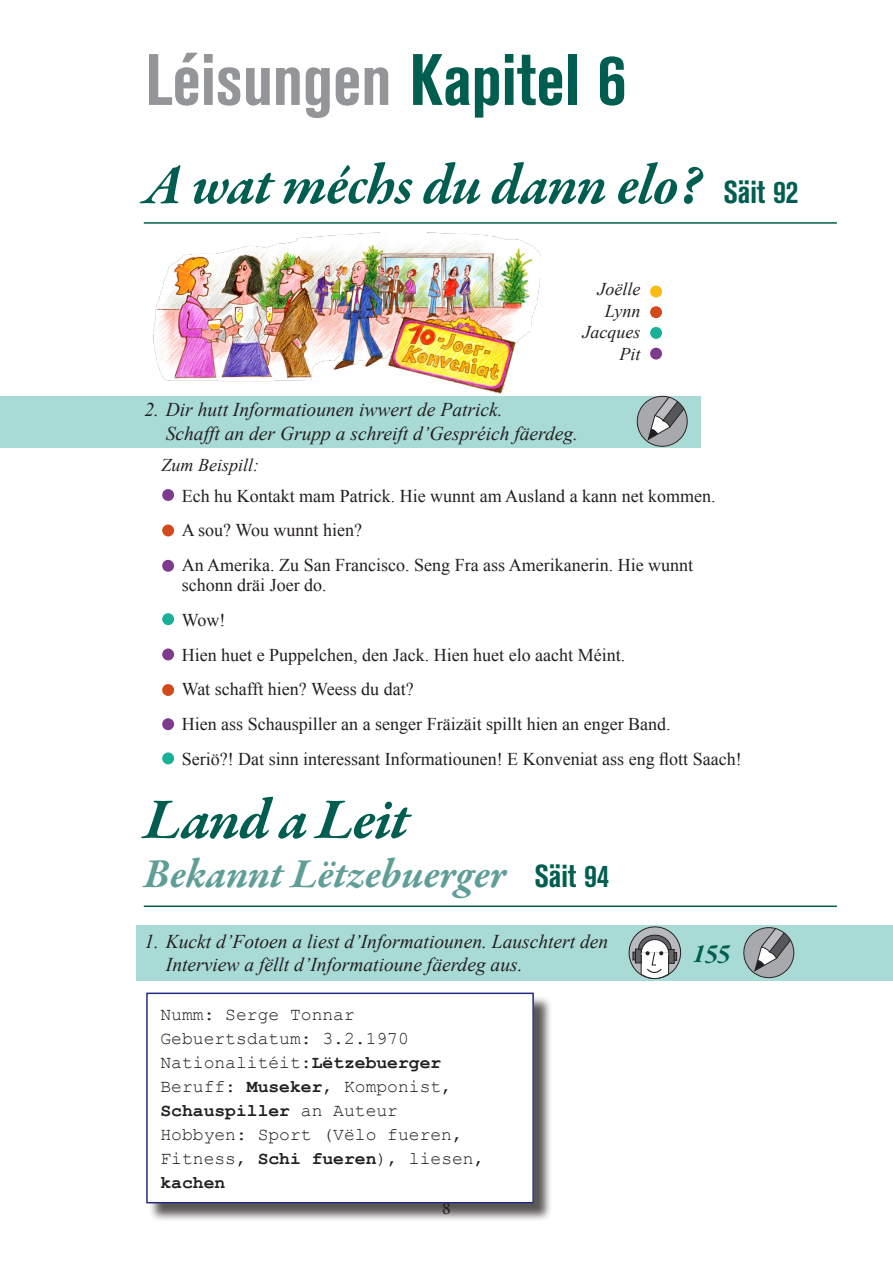
<style>
.page{position:relative;width:893px;height:1263px;background:#fff}
.page>*{position:absolute;margin:0;border:0;box-sizing:border-box;transform-origin:0 0}
.t1{font:700 condensed 72px "Akzidenz Grotesk BE";color:#939598}
.t2{font:italic 700 58.5px "Garamond Premr Pro";letter-spacing:-.02em;color:#005e50}
.t3{font:italic 700 42px "Garamond Premr Pro";color:#5f9e97}
.t4{font:italic 700 27px "Garamond Premr Pro";color:#005e50}
.t5{font:italic 19.5px/23.4px "Times New Roman";color:#231f20}
.t6{font:18px/19.8px "Times New Roman";color:#231f20}
.t7{font:18px/24px "Courier New";color:#231f20}
.t8{font:italic 18px "Times New Roman";color:#231f20}
.t9{font:700 18px "Courier New";color:#231f20}
.t10{font:18px "Minion Pro";color:#231f20}
.s1{color:#005e50}
.s2{font-family:"Akzidenz Grotesk BE";font-style:normal;font-stretch:condensed;font-size:31.5px}
.s3{font-family:"Akzidenz Grotesk BE";font-style:normal;font-stretch:condensed;font-size:31.5px;color:#005e50}
.s4{font-weight:700}
.s5{font-weight:400}
</style>
<div class="page">
<hr style="left:144px;top:222px;width:693px;height:2px;background:#005e50">
<img style="left:153px;top:232px;width:388px;height:162px">
<div style="left:0;top:396px;width:700px;height:51px;background:#a9dbd6"></div>
<svg style="left:635px;top:395px;width:54px;height:53px"></svg>
<div style="left:162px;top:613px;width:12px;height:12px;background:#18b198;border-radius:50%"></div>
<div style="left:162px;top:489px;width:12px;height:12px;background:#7e3a8c;border-radius:50%"></div>
<div style="left:162px;top:524px;width:12px;height:12px;background:#d24a1b;border-radius:50%"></div>
<div style="left:162px;top:752px;width:12px;height:12px;background:#18b198;border-radius:50%"></div>
<div style="left:162px;top:560px;width:12px;height:12px;background:#7e3a8c;border-radius:50%"></div>
<div style="left:162px;top:648px;width:12px;height:12px;background:#7e3a8c;border-radius:50%"></div>
<div style="left:162px;top:718px;width:12px;height:12px;background:#7e3a8c;border-radius:50%"></div>
<div style="left:162px;top:684px;width:12px;height:12px;background:#d24a1b;border-radius:50%"></div>
<div style="left:650px;top:286px;width:12px;height:11px;background:#fcba13;border-radius:50%"></div>
<div style="left:650px;top:306px;width:12px;height:12px;background:#d24a1b;border-radius:50%"></div>
<div style="left:650px;top:348px;width:12px;height:12px;background:#7e3a8c;border-radius:50%"></div>
<div style="left:650px;top:327px;width:12px;height:12px;background:#18b198;border-radius:50%"></div>
<hr style="left:144px;top:905px;width:693px;height:2px;background:#005e50">
<div style="left:136px;top:925px;width:757px;height:55px;background:#a9dbd6"></div>
<svg style="left:628px;top:926px;width:53px;height:53px"></svg>
<div style="left:148px;top:995px;width:404px;height:227px;background:#231f20;opacity:.75"></div>
<div style="left:147px;top:993px;width:386px;height:210px;background:#fff"></div>
<div style="left:146px;top:992px;width:388px;height:211px;border:2px solid #252a82"></div>
<svg style="left:743px;top:927px;width:52px;height:52px"></svg>
<p class="t1" style="left:145px;top:39px;width:482px">Léisungen <span class="s1">Kapitel 6</span></p>
<p class="t2" style="left:144px;top:149px;width:656px">A wat méchs du dann elo? <span class="s2">Säit 92</span></p>
<p class="t8" style="left:597px;top:277px;width:44px">Joëlle</p>
<p class="t8" style="left:605px;top:298px;width:37px">Lynn</p>
<p class="t8" style="left:582px;top:320px;width:59px">Jacques</p>
<p class="t8" style="left:619px;top:341px;width:23px">Pit</p>
<p class="t5" style="left:166px;top:398px;width:414px;text-indent:-21px">2. Dir hutt Informatiounen iwwert de Patrick.<br>Schafft an der Grupp a schreift d’Gespréich fäerdeg.</p>
<p class="t8" style="left:162px;top:453px;width:99px">Zum Beispill:</p>
<p class="t6" style="left:182px;top:485px;width:535px">Ech hu Kontakt mam Patrick. Hie wunnt am Ausland a kann net kommen.</p>
<p class="t6" style="left:182px;top:520px;width:182px">A sou? Wou wunnt hien?</p>
<p class="t6" style="left:182px;top:555px;width:513px">An Amerika. Zu San Francisco. Seng Fra ass Amerikanerin. Hie wunnt schonn dräi Joer do.</p>
<p class="t6" style="left:182px;top:609px;width:45px">Wow!</p>
<p class="t6" style="left:182px;top:644px;width:445px">Hien huet e Puppelchen, den Jack. Hien huet elo aacht Méint.</p>
<p class="t6" style="left:182px;top:679px;width:233px">Wat schafft hien? Weess du dat?</p>
<p class="t6" style="left:182px;top:714px;width:490px">Hien ass Schauspiller an a senger Fräizäit spillt hien an enger Band.</p>
<p class="t6" style="left:182px;top:749px;width:561px">Seriö?! Dat sinn interessant Informatiounen! E Konveniat ass eng flott Saach!</p>
<p class="t2" style="left:144px;top:783px;width:267px">Land a Leit</p>
<p class="t3" style="left:144px;top:848px;width:467px">Bekannt Lëtzebuerger <span class="s3">Säit 94</span></p>
<p class="t5" style="left:166px;top:929px;width:444px;text-indent:-21px">1. Kuckt d’Fotoen a liest d’Informatiounen. Lauschtert den<br>Interview a fëllt d’Informatioune fäerdeg aus.</p>
<p class="t4" style="left:692px;top:937px;width:40px">155</p>
<p class="t7" style="left:160px;top:1001px;width:196px">Numm: Serge Tonnar</p>
<p class="t7" style="left:160px;top:1025px;width:250px">Gebuertsdatum: 3.2.1970</p>
<p class="t7" style="left:160px;top:1049px;width:293px">Nationalitéit:<span class="s4">Lëtzebuerger<br></span>Beruff: <span class="s4">Museker</span>, Komponist,</p>
<p class="t9" style="left:160px;top:1099px;width:239px">Schauspiller <span class="s5">an Auteur</span></p>
<p class="t7" style="left:160px;top:1121px;width:326px">Hobbyen: Sport (Vëlo fueren,<br>Fitness, <span class="s4">Schi fueren</span>), liesen, <span class="s4">kachen</span></p>
<p class="t10" style="left:442px;top:1196px;width:10px">8</p>
</div>
